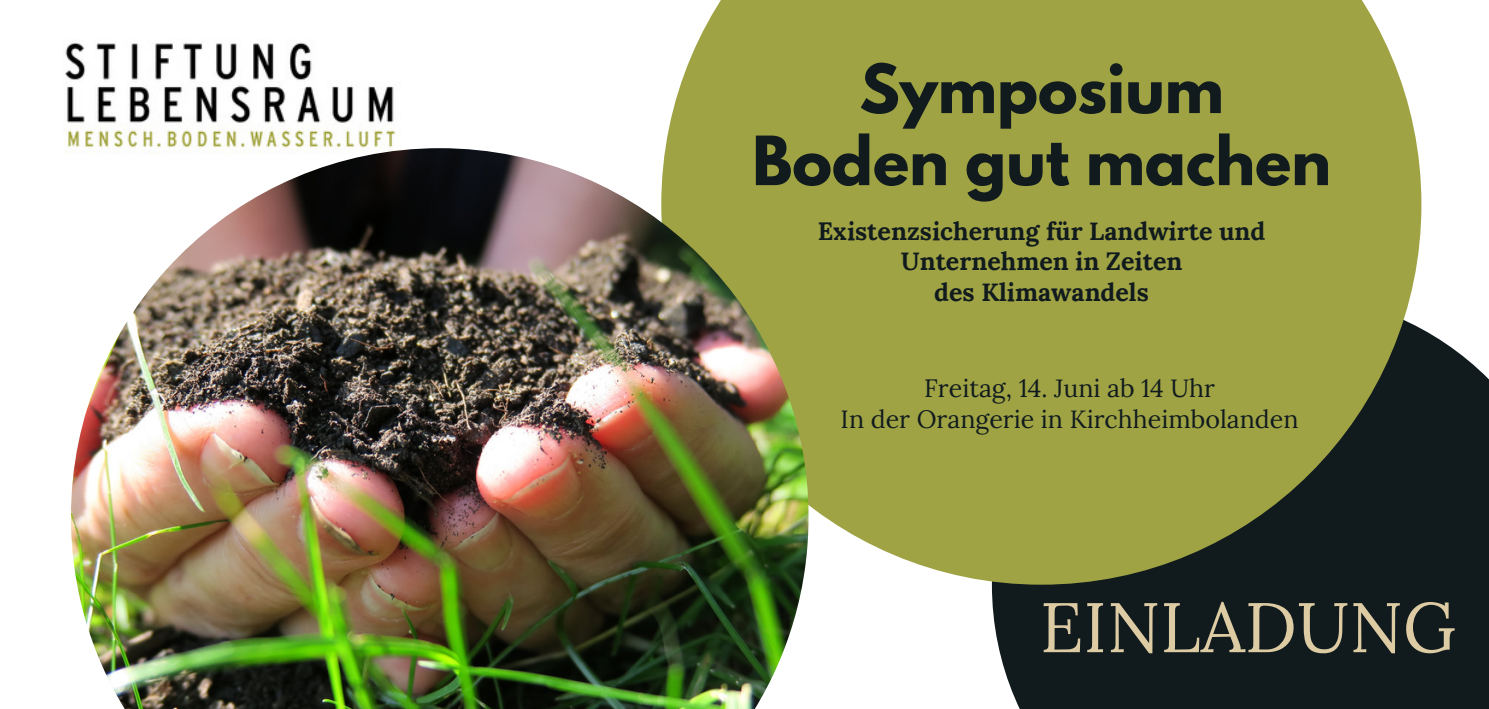
<style>
.page{position:relative;width:1489px;height:709px;background:#fff}
.page>*{position:absolute;margin:0;border:0;box-sizing:border-box;transform-origin:0 0}
.t1{font:70px "Lora";color:#ddcba4}
.t2{font:700 60px/72px "League Spartan";color:#111b1e;text-align:center}
.t3{font:700 25px/30.5px "Lora";color:#111b1e;text-align:center}
.t4{font:25px/30.5px "Lora";color:#111b1e;text-align:center}
</style>
<div class="page">
<div style="left:992px;top:328px;width:497px;height:381px;background:#111b1e"></div>
<svg style="left:665px;top:0;width:756px;height:584px;background:#979b47"></svg>
<img style="left:65px;top:42px;width:336px;height:106px">
<img style="left:71px;top:148px;width:737px;height:561px">
<h2 class="t2" style="left:752px;top:61px;width:580px">Symposium<br>Boden gut machen</h2>
<p class="t3" style="left:818px;top:215px;width:449px">Existenzsicherung für Landwirte und<br>Unternehmen in Zeiten<br>des Klimawandels</p>
<p class="t4" style="left:841px;top:372px;width:459px">Freitag, 14. Juni ab 14 Uhr<br>In der Orangerie in Kirchheimbolanden</p>
<h1 class="t1" style="left:1040px;top:582px;width:418px">EINLADUNG</h1>
</div>
